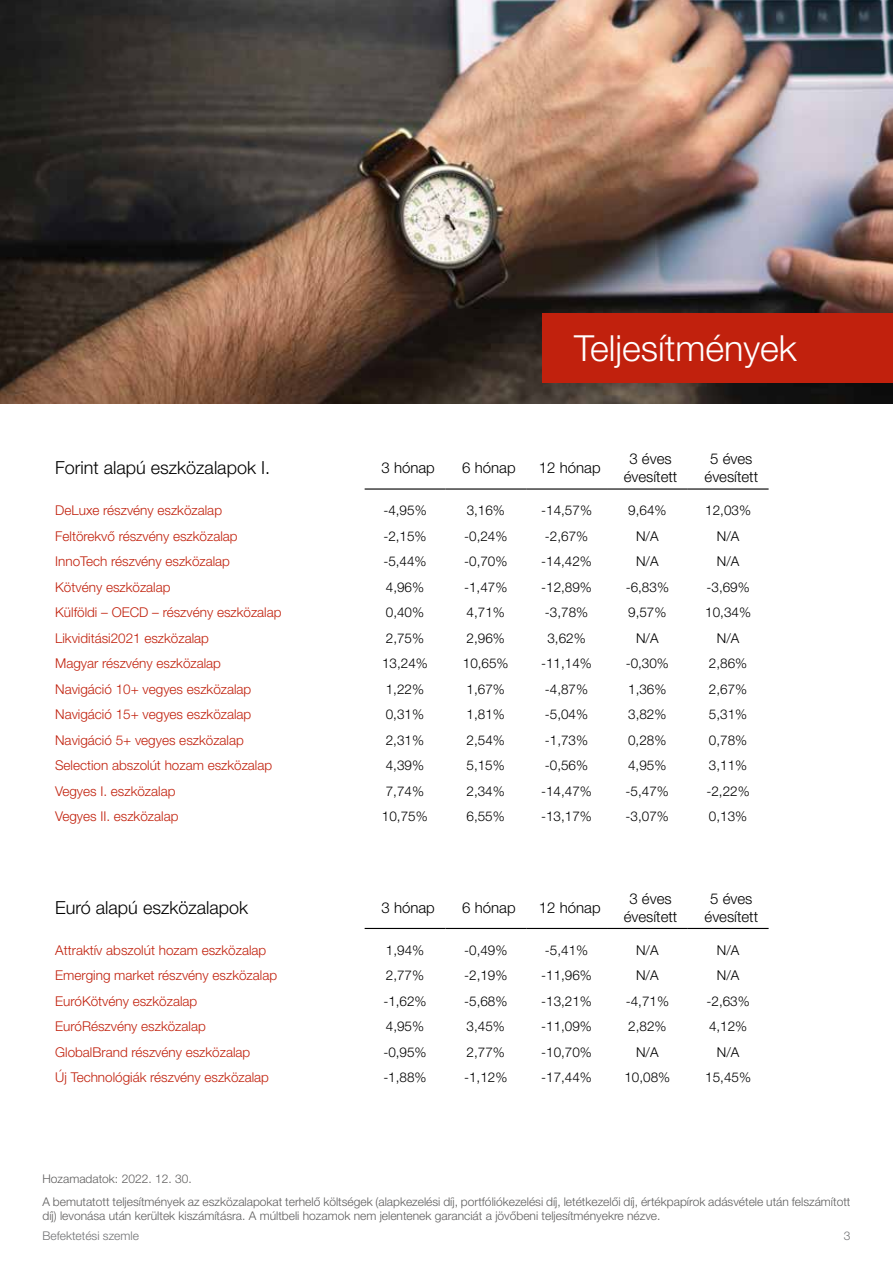
<style>
.page{position:relative;width:893px;height:1263px;background:#fff}
.page>*{position:absolute;margin:0;border:0;box-sizing:border-box;transform-origin:0 0}
.t1{font:300 36px "Helvetica Neue LT Pro";color:#fff}
.t2{font:300 18px "Helvetica Neue LT Pro";color:#000}
.t3{font:300 15px/18px "Helvetica Neue LT Pro";color:#000;text-align:center}
.t4{font:300 13.5px "Helvetica Neue LT Pro";color:#000}
.t5{font:300 13.5px "Helvetica Neue LT Pro";color:#c1210d}
.t6{font:300 12px/23px "Helvetica Neue LT Pro";color:#5f5e5e}
.t7{font:300 12px "Helvetica Neue LT Pro";color:#707173}
</style>
<div class="page">
<img style="left:0;top:0;width:893px;height:404px">
<div style="left:543px;top:314px;width:350px;height:69px;background:#c1210d"></div>
<hr style="left:365px;top:928px;width:80px;height:1px;background:#000">
<hr style="left:445px;top:928px;width:81px;height:1px;background:#000">
<hr style="left:526px;top:928px;width:81px;height:1px;background:#000">
<hr style="left:607px;top:928px;width:81px;height:1px;background:#000">
<hr style="left:688px;top:928px;width:81px;height:1px;background:#000">
<hr style="left:365px;top:488px;width:80px;height:2px;background:#000">
<hr style="left:445px;top:488px;width:81px;height:2px;background:#000">
<hr style="left:526px;top:488px;width:81px;height:2px;background:#000">
<hr style="left:607px;top:488px;width:81px;height:2px;background:#000">
<hr style="left:688px;top:488px;width:81px;height:2px;background:#000">
<h1 class="t1" style="left:574px;top:326px;width:224px">Teljesítmények</h1>
<h2 class="t2" style="left:55px;top:457px;width:216px">Forint alapú eszközalapok I.</h2>
<p class="t3" style="left:381px;top:458px;width:55px">3 hónap</p>
<p class="t3" style="left:462px;top:458px;width:55px">6 hónap</p>
<p class="t3" style="left:539px;top:458px;width:63px">12 hónap</p>
<p class="t3" style="left:624px;top:449px;width:55px">3 éves évesített</p>
<p class="t3" style="left:705px;top:449px;width:55px">5 éves évesített</p>
<p class="t5" style="left:55px;top:502px;width:168px">DeLuxe részvény eszközalap</p>
<p class="t4" style="left:383px;top:502px;width:45px">-4,95%</p>
<p class="t4" style="left:467px;top:502px;width:40px">3,16%</p>
<p class="t4" style="left:541px;top:502px;width:52px">-14,57%</p>
<p class="t4" style="left:628px;top:502px;width:40px">9,64%</p>
<p class="t4" style="left:705px;top:502px;width:47px">12,03%</p>
<p class="t5" style="left:55px;top:528px;width:184px">Feltörekvő részvény eszközalap</p>
<p class="t4" style="left:383px;top:528px;width:45px">-2,15%</p>
<p class="t4" style="left:464px;top:528px;width:45px">-0,24%</p>
<p class="t4" style="left:545px;top:528px;width:45px">-2,67%</p>
<p class="t4" style="left:636px;top:528px;width:24px">N/A</p>
<p class="t4" style="left:717px;top:528px;width:24px">N/A</p>
<p class="t5" style="left:55px;top:553px;width:176px">InnoTech részvény eszközalap</p>
<p class="t4" style="left:383px;top:553px;width:45px">-5,44%</p>
<p class="t4" style="left:464px;top:553px;width:45px">-0,70%</p>
<p class="t4" style="left:541px;top:553px;width:52px">-14,42%</p>
<p class="t4" style="left:636px;top:553px;width:24px">N/A</p>
<p class="t4" style="left:717px;top:553px;width:24px">N/A</p>
<p class="t5" style="left:55px;top:579px;width:117px">Kötvény eszközalap</p>
<p class="t4" style="left:386px;top:579px;width:40px">4,96%</p>
<p class="t4" style="left:464px;top:579px;width:45px">-1,47%</p>
<p class="t4" style="left:541px;top:579px;width:52px">-12,89%</p>
<p class="t4" style="left:626px;top:579px;width:45px">-6,83%</p>
<p class="t4" style="left:706px;top:579px;width:45px">-3,69%</p>
<p class="t5" style="left:55px;top:604px;width:228px">Külföldi – OECD – részvény eszközalap</p>
<p class="t4" style="left:386px;top:604px;width:40px">0,40%</p>
<p class="t4" style="left:467px;top:604px;width:40px">4,71%</p>
<p class="t4" style="left:545px;top:604px;width:45px">-3,78%</p>
<p class="t4" style="left:628px;top:604px;width:40px">9,57%</p>
<p class="t4" style="left:705px;top:604px;width:47px">10,34%</p>
<p class="t5" style="left:55px;top:630px;width:155px">Likviditási2021 eszközalap</p>
<p class="t4" style="left:386px;top:630px;width:40px">2,75%</p>
<p class="t4" style="left:467px;top:630px;width:40px">2,96%</p>
<p class="t4" style="left:547px;top:630px;width:40px">3,62%</p>
<p class="t4" style="left:636px;top:630px;width:24px">N/A</p>
<p class="t4" style="left:717px;top:630px;width:24px">N/A</p>
<p class="t5" style="left:55px;top:655px;width:167px">Magyar részvény eszközalap</p>
<p class="t4" style="left:382px;top:655px;width:47px">13,24%</p>
<p class="t4" style="left:463px;top:655px;width:47px">10,65%</p>
<p class="t4" style="left:541px;top:655px;width:52px">-11,14%</p>
<p class="t4" style="left:626px;top:655px;width:45px">-0,30%</p>
<p class="t4" style="left:709px;top:655px;width:40px">2,86%</p>
<p class="t5" style="left:55px;top:681px;width:198px">Navigáció 10+ vegyes eszközalap</p>
<p class="t4" style="left:386px;top:681px;width:40px">1,22%</p>
<p class="t4" style="left:467px;top:681px;width:40px">1,67%</p>
<p class="t4" style="left:545px;top:681px;width:45px">-4,87%</p>
<p class="t4" style="left:628px;top:681px;width:40px">1,36%</p>
<p class="t4" style="left:709px;top:681px;width:40px">2,67%</p>
<p class="t5" style="left:55px;top:706px;width:198px">Navigáció 15+ vegyes eszközalap</p>
<p class="t4" style="left:386px;top:706px;width:40px">0,31%</p>
<p class="t4" style="left:467px;top:706px;width:40px">1,81%</p>
<p class="t4" style="left:545px;top:706px;width:45px">-5,04%</p>
<p class="t4" style="left:628px;top:706px;width:40px">3,82%</p>
<p class="t4" style="left:709px;top:706px;width:40px">5,31%</p>
<p class="t5" style="left:55px;top:732px;width:190px">Navigáció 5+ vegyes eszközalap</p>
<p class="t4" style="left:386px;top:732px;width:40px">2,31%</p>
<p class="t4" style="left:467px;top:732px;width:40px">2,54%</p>
<p class="t4" style="left:545px;top:732px;width:45px">-1,73%</p>
<p class="t4" style="left:628px;top:732px;width:40px">0,28%</p>
<p class="t4" style="left:709px;top:732px;width:40px">0,78%</p>
<p class="t5" style="left:55px;top:757px;width:219px">Selection abszolút hozam eszközalap</p>
<p class="t4" style="left:386px;top:757px;width:40px">4,39%</p>
<p class="t4" style="left:467px;top:757px;width:40px">5,15%</p>
<p class="t4" style="left:545px;top:757px;width:45px">-0,56%</p>
<p class="t4" style="left:628px;top:757px;width:40px">4,95%</p>
<p class="t4" style="left:709px;top:757px;width:40px">3,11%</p>
<p class="t5" style="left:55px;top:783px;width:122px">Vegyes I. eszközalap</p>
<p class="t4" style="left:386px;top:783px;width:40px">7,74%</p>
<p class="t4" style="left:466px;top:783px;width:40px">2,34%</p>
<p class="t4" style="left:541px;top:783px;width:52px">-14,47%</p>
<p class="t4" style="left:626px;top:783px;width:45px">-5,47%</p>
<p class="t4" style="left:706px;top:783px;width:45px">-2,22%</p>
<p class="t5" style="left:55px;top:808px;width:125px">Vegyes II. eszközalap</p>
<p class="t4" style="left:382px;top:808px;width:47px">10,75%</p>
<p class="t4" style="left:466px;top:808px;width:40px">6,55%</p>
<p class="t4" style="left:541px;top:808px;width:52px">-13,17%</p>
<p class="t4" style="left:626px;top:808px;width:45px">-3,07%</p>
<p class="t4" style="left:709px;top:808px;width:40px">0,13%</p>
<h2 class="t2" style="left:55px;top:896px;width:194px">Euró alapú eszközalapok</h2>
<p class="t3" style="left:381px;top:898px;width:55px">3 hónap</p>
<p class="t3" style="left:462px;top:898px;width:55px">6 hónap</p>
<p class="t3" style="left:539px;top:898px;width:63px">12 hónap</p>
<p class="t3" style="left:624px;top:889px;width:55px">3 éves évesített</p>
<p class="t3" style="left:705px;top:889px;width:55px">5 éves évesített</p>
<p class="t5" style="left:55px;top:941px;width:213px">Attraktív abszolút hozam eszközalap</p>
<p class="t4" style="left:386px;top:941px;width:40px">1,94%</p>
<p class="t4" style="left:464px;top:941px;width:45px">-0,49%</p>
<p class="t4" style="left:545px;top:941px;width:45px">-5,41%</p>
<p class="t4" style="left:636px;top:941px;width:24px">N/A</p>
<p class="t4" style="left:717px;top:941px;width:24px">N/A</p>
<p class="t5" style="left:55px;top:967px;width:223px">Emerging market részvény eszközalap</p>
<p class="t4" style="left:386px;top:967px;width:40px">2,77%</p>
<p class="t4" style="left:464px;top:967px;width:45px">-2,19%</p>
<p class="t4" style="left:541px;top:967px;width:52px">-11,96%</p>
<p class="t4" style="left:636px;top:967px;width:24px">N/A</p>
<p class="t4" style="left:717px;top:967px;width:24px">N/A</p>
<p class="t5" style="left:55px;top:992px;width:144px">EuróKötvény eszközalap</p>
<p class="t4" style="left:383px;top:992px;width:45px">-1,62%</p>
<p class="t4" style="left:464px;top:992px;width:45px">-5,68%</p>
<p class="t4" style="left:541px;top:992px;width:52px">-13,21%</p>
<p class="t4" style="left:626px;top:992px;width:45px">-4,71%</p>
<p class="t4" style="left:706px;top:992px;width:45px">-2,63%</p>
<p class="t5" style="left:55px;top:1018px;width:152px">EuróRészvény eszközalap</p>
<p class="t4" style="left:386px;top:1018px;width:40px">4,95%</p>
<p class="t4" style="left:467px;top:1018px;width:40px">3,45%</p>
<p class="t4" style="left:541px;top:1018px;width:52px">-11,09%</p>
<p class="t4" style="left:628px;top:1018px;width:40px">2,82%</p>
<p class="t4" style="left:709px;top:1018px;width:40px">4,12%</p>
<p class="t5" style="left:55px;top:1043px;width:197px">GlobalBrand részvény eszközalap</p>
<p class="t4" style="left:383px;top:1043px;width:45px">-0,95%</p>
<p class="t4" style="left:467px;top:1043px;width:40px">2,77%</p>
<p class="t4" style="left:541px;top:1043px;width:52px">-10,70%</p>
<p class="t4" style="left:636px;top:1043px;width:24px">N/A</p>
<p class="t4" style="left:717px;top:1043px;width:24px">N/A</p>
<p class="t5" style="left:55px;top:1069px;width:215px">Új Technológiák részvény eszközalap</p>
<p class="t4" style="left:383px;top:1069px;width:45px">-1,88%</p>
<p class="t4" style="left:464px;top:1069px;width:45px">-1,12%</p>
<p class="t4" style="left:541px;top:1069px;width:52px">-17,44%</p>
<p class="t4" style="left:624px;top:1069px;width:47px">10,08%</p>
<p class="t4" style="left:705px;top:1069px;width:47px">15,45%</p>
<p class="t6" style="left:43px;top:1167px;width:809px">Hozamadatok: 2022. 12. 30.<br>A bemutatott teljesítmények az eszközalapokat terhelő költségek (alapkezelési díj, portfóliókezelési díj, letétkezelői díj, értékpapírok adásvétele után felszámított</p>
<p class="t6" style="left:43px;top:1204px;width:619px">díj) levonása után kerültek kiszámításra. A múltbeli hozamok nem jelentenek garanciát a jövőbeni teljesítményekre nézve.</p>
<p class="t7" style="left:43px;top:1228px;width:98px">Befektetési szemle</p>
<p class="t7" style="left:844px;top:1228px;width:8px">3</p>
</div>
